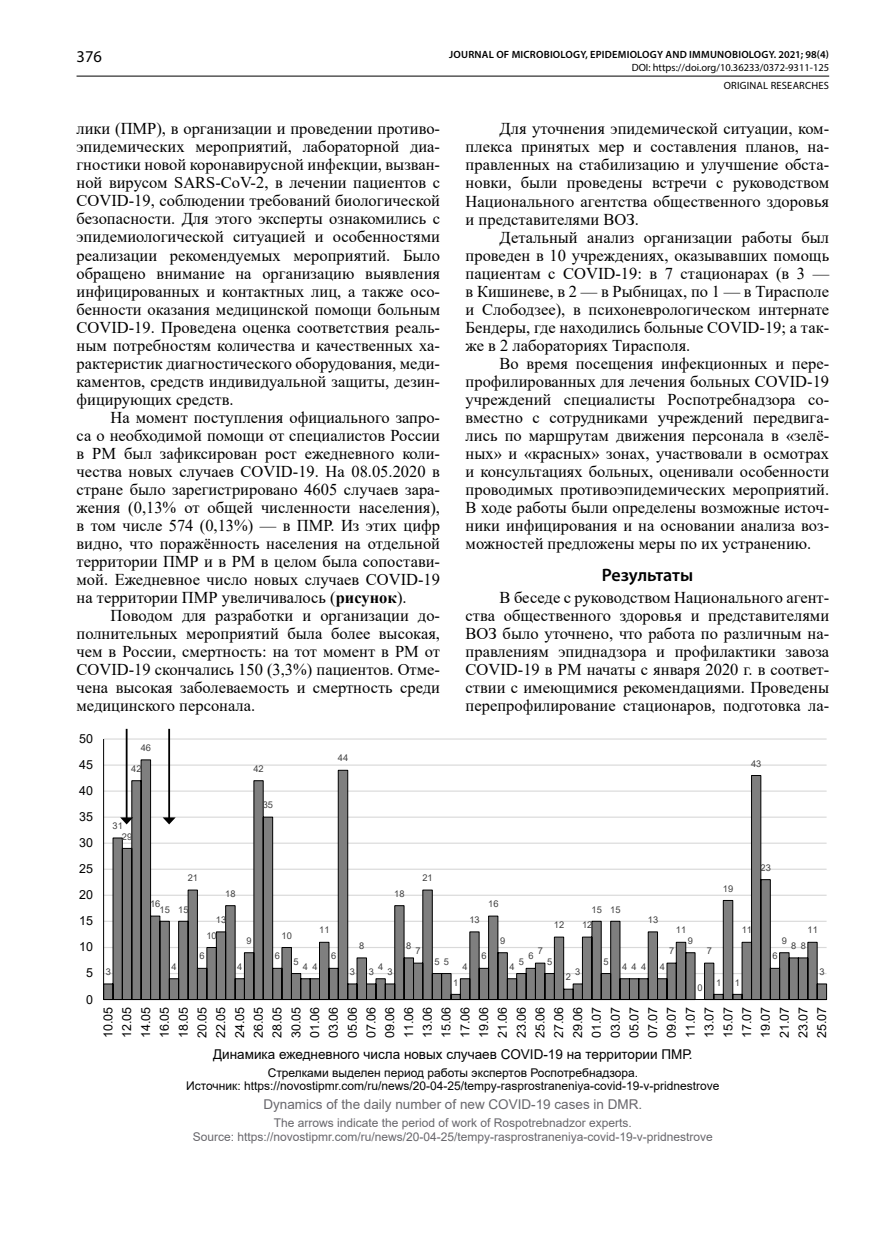
<style>
.page{position:relative;width:893px;height:1234px;background:#fff}
.page>*{position:absolute;margin:0;border:0;box-sizing:border-box;transform-origin:0 0}
.t1{font:600 18px "Myriad Pro";letter-spacing:-.01em;color:#000}
.t2{font:16.5px/18px "Times New Roman";color:#000;text-align:justify}
.t3{font:16.5px "Myriad Pro";color:#000}
.t4{font:13.5px "Arial";color:#000}
.t5{font:13.5px "Arial";color:#68676c}
.t6{font:12.45px/18.8px "Arial";letter-spacing:-.005em;color:#000;text-align:justify}
.t7{font:12px/13.5px "Arial";color:#68676c;text-align:center}
.t8{font:12px/13.5px "Arial";color:#000;text-align:center}
.t9{font:600 10.5px "Myriad Pro";letter-spacing:.02em;color:#000}
.t10{font:10.5px/17.7px "Myriad Pro";color:#000;text-align:right}
.t11{font:9.3px/10.4px "Arial";letter-spacing:.005em;color:#404040}
.s1{font-weight:700}
</style>
<div class="page">
<hr style="left:77px;top:76px;width:752px;height:1px;background:#000">
<hr style="left:104px;top:738px;width:723px;height:1px;background:#d9d9d9">
<svg style="left:104px;top:759px;width:723px;height:239px"></svg>
<hr style="left:103px;top:738px;width:1px;height:261px;background:#000">
<hr style="left:104px;top:998px;width:723px;height:1px;background:#000">
<hr style="left:168px;top:728px;width:2px;height:90px;background:#000">
<svg style="left:163px;top:817px;width:13px;height:7px"></svg>
<hr style="left:126px;top:728px;width:2px;height:90px;background:#000">
<svg style="left:120px;top:817px;width:13px;height:7px"></svg>
<p class="t3" style="left:77px;top:47px;width:27px">376</p>
<p class="t9" style="left:449px;top:48px;width:381px">JOURNAL OF MICROBIOLOGY, EPIDEMIOLOGY AND IMMUNOBIOLOGY. 2021; 98(4)</p>
<p class="t10" style="left:632px;top:59px;width:199px">DOI: https://doi.org/10.36233/0372-9311-125<br>ORIGINAL RESEARCHES</p>
<p class="t2" style="left:77px;top:119px;width:365px">лики (ПМР), в организации и проведении противо&shy;эпидемических мероприятий, лабораторной диа&shy;гностики новой коронавирусной инфекции, вызван&shy;ной вирусом SARS-CoV-2, в лечении пациентов с COVID-19, соблюдении требований биологической безопасности. Для этого эксперты ознакомились с эпидемиологической ситуацией и особенностями реализации рекомендуемых мероприятий. Было обращено внимание на организацию выявления инфицированных и контактных лиц, а также осо&shy;бенности оказания медицинской помощи больным COVID-19. Проведена оценка соответствия реаль&shy;ным потребностям количества и качественных ха&shy;рактеристик диагностического оборудования, меди&shy;каментов, средств индивидуальной защиты, дезин&shy;фицирующих средств.</p>
<p class="t2" style="left:77px;top:407px;width:365px;text-indent:34px">На момент поступления официального запро&shy;са о необходимой помощи от специалистов России в РМ был зафиксирован рост ежедневного коли&shy;чества новых случаев COVID-19. На 08.05.2020 в стране было зарегистрировано 4605 случаев зара&shy;жения (0,13% от общей численности населения), в том числе 574 (0,13%) — в ПМР. Из этих цифр видно, что поражённость населения на отдельной территории ПМР и в РМ в целом была сопостави&shy;мой. Ежедневное число новых случаев COVID-19 на территории ПМР увеличивалось (<span class="s1">рисунок</span>).</p>
<p class="t2" style="left:77px;top:605px;width:365px;text-indent:34px">Поводом для разработки и организации до&shy;полнительных мероприятий была более высокая, чем в России, смертность: на тот момент в РМ от COVID-19 скончались 150 (3,3%) пациентов. Отме&shy;чена высокая заболеваемость и смертность среди медицинского персонала.</p>
<p class="t2" style="left:466px;top:119px;width:365px;text-indent:34px">Для уточнения эпидемической ситуации, ком&shy;плекса принятых мер и составления планов, на&shy;правленных на стабилизацию и улучшение обста&shy;новки, были проведены встречи с руководством Национального агентства общественного здоровья и представителями ВОЗ.</p>
<p class="t2" style="left:466px;top:227px;width:365px;text-indent:34px">Детальный анализ организации работы был проведен в 10 учреждениях, оказывавших помощь пациентам с COVID-19: в 7 стационарах (в 3 — в Кишиневе, в 2 — в Рыбницах, по 1 — в Тирасполе и Слободзее), в психоневрологическом интернате Бендеры, где находились больные COVID-19; а так&shy;же в 2 лабораториях Тирасполя.</p>
<p class="t2" style="left:466px;top:353px;width:365px;text-indent:34px">Во время посещения инфекционных и пере&shy;профилированных для лечения больных COVID-19 учреждений специалисты Роспотребнадзора со&shy;вместно с сотрудниками учреждений передвига&shy;лись по маршрутам движения персонала в «зелё&shy;ных» и «красных» зонах, участвовали в осмотрах и консультациях больных, оценивали особенности проводимых противоэпидемических мероприятий.<br>В ходе работы были определены возможные источ&shy;ники инфицирования и на основании анализа воз&shy;можностей предложены меры по их устранению.</p>
<p class="t1" style="left:602px;top:563px;width:93px">Результаты</p>
<p class="t2" style="left:466px;top:587px;width:365px;text-indent:34px">В беседе с руководством Национального агент&shy;ства общественного здоровья и представителями ВОЗ было уточнено, что работа по различным на&shy;правлениям эпиднадзора и профилактики завоза COVID-19 в РМ начаты с января 2020 г. в соответ&shy;ствии с имеющимися рекомендациями. Проведены перепрофилирование стационаров, подготовка ла-</p>
<p class="t6" style="left:79px;top:729px;width:15px">50</p>
<p class="t6" style="left:79px;top:755px;width:15px">45</p>
<p class="t6" style="left:79px;top:781px;width:15px">40</p>
<p class="t6" style="left:79px;top:807px;width:15px">35</p>
<p class="t6" style="left:79px;top:833px;width:15px">30</p>
<p class="t6" style="left:79px;top:859px;width:15px">25</p>
<p class="t6" style="left:79px;top:885px;width:15px">20</p>
<p class="t6" style="left:79px;top:911px;width:15px">15</p>
<p class="t6" style="left:79px;top:937px;width:15px">10</p>
<p class="t6" style="left:86px;top:963px;width:8px">5</p>
<p class="t6" style="left:86px;top:989px;width:8px">0</p>
<p class="t11" style="left:141px;top:742px;width:12px">46</p>
<p class="t11" style="left:131px;top:763px;width:12px">42</p>
<p class="t11" style="left:122px;top:820px;width:12px;text-indent:-9px">31<br>29</p>
<p class="t11" style="left:150px;top:898px;width:12px">16</p>
<p class="t11" style="left:159px;top:903px;width:12px">15</p>
<p class="t11" style="left:188px;top:872px;width:12px">21</p>
<p class="t11" style="left:178px;top:903px;width:12px">15</p>
<p class="t11" style="left:253px;top:763px;width:12px">42</p>
<p class="t11" style="left:263px;top:799px;width:12px">35</p>
<p class="t11" style="left:225px;top:888px;width:12px">18</p>
<p class="t11" style="left:338px;top:752px;width:12px">44</p>
<p class="t11" style="left:394px;top:888px;width:12px">18</p>
<p class="t11" style="left:422px;top:872px;width:12px">21</p>
<p class="t11" style="left:488px;top:898px;width:12px">16</p>
<p class="t11" style="left:591px;top:903px;width:12px">15</p>
<p class="t11" style="left:610px;top:903px;width:12px">15</p>
<p class="t11" style="left:751px;top:758px;width:12px">43</p>
<p class="t11" style="left:723px;top:883px;width:12px">19</p>
<p class="t11" style="left:760px;top:862px;width:12px">23</p>
<p class="t11" style="left:106px;top:966px;width:7px">3</p>
<p class="t11" style="left:171px;top:961px;width:7px">4</p>
<p class="t11" style="left:216px;top:914px;width:12px">13</p>
<p class="t11" style="left:206px;top:929px;width:12px">10</p>
<p class="t11" style="left:200px;top:950px;width:7px">6</p>
<p class="t11" style="left:247px;top:935px;width:7px">9</p>
<p class="t11" style="left:237px;top:961px;width:7px">4</p>
<p class="t11" style="left:282px;top:929px;width:12px">10</p>
<p class="t11" style="left:319px;top:924px;width:12px">11</p>
<p class="t11" style="left:275px;top:950px;width:7px">6</p>
<p class="t11" style="left:294px;top:955px;width:7px">5</p>
<p class="t11" style="left:303px;top:961px;width:16px">4 4</p>
<p class="t11" style="left:331px;top:950px;width:7px">6</p>
<p class="t11" style="left:469px;top:914px;width:12px">13</p>
<p class="t11" style="left:359px;top:940px;width:7px">8</p>
<p class="t11" style="left:350px;top:966px;width:7px">3</p>
<p class="t11" style="left:378px;top:961px;width:7px">4</p>
<p class="t11" style="left:369px;top:966px;width:7px">3</p>
<p class="t11" style="left:387px;top:966px;width:7px">3</p>
<p class="t11" style="left:406px;top:940px;width:7px">8</p>
<p class="t11" style="left:416px;top:945px;width:7px">7</p>
<p class="t11" style="left:434px;top:955px;width:16px">5 5</p>
<p class="t11" style="left:463px;top:961px;width:7px">4</p>
<p class="t11" style="left:481px;top:950px;width:7px">6</p>
<p class="t11" style="left:453px;top:976px;width:7px">1</p>
<p class="t11" style="left:554px;top:919px;width:12px">12</p>
<p class="t11" style="left:582px;top:919px;width:12px">12</p>
<p class="t11" style="left:648px;top:914px;width:12px">13</p>
<p class="t11" style="left:676px;top:924px;width:12px">11</p>
<p class="t11" style="left:500px;top:935px;width:7px">9</p>
<p class="t11" style="left:688px;top:935px;width:7px">9</p>
<p class="t11" style="left:538px;top:945px;width:7px">7</p>
<p class="t11" style="left:528px;top:950px;width:7px">6</p>
<p class="t11" style="left:519px;top:955px;width:7px">5</p>
<p class="t11" style="left:547px;top:955px;width:7px">5</p>
<p class="t11" style="left:510px;top:961px;width:7px">4</p>
<p class="t11" style="left:575px;top:966px;width:7px">3</p>
<p class="t11" style="left:566px;top:971px;width:7px">2</p>
<p class="t11" style="left:603px;top:955px;width:7px">5</p>
<p class="t11" style="left:622px;top:961px;width:25px">444</p>
<p class="t11" style="left:669px;top:945px;width:7px">7</p>
<p class="t11" style="left:660px;top:961px;width:7px">4</p>
<p class="t11" style="left:707px;top:945px;width:7px">7</p>
<p class="t11" style="left:697px;top:981px;width:7px">0</p>
<p class="t11" style="left:716px;top:976px;width:7px">1</p>
<p class="t11" style="left:742px;top:924px;width:12px">11</p>
<p class="t11" style="left:735px;top:976px;width:7px">1</p>
<p class="t11" style="left:807px;top:924px;width:12px">11</p>
<p class="t11" style="left:782px;top:935px;width:7px">9</p>
<p class="t11" style="left:791px;top:940px;width:16px">8 8</p>
<p class="t11" style="left:772px;top:950px;width:7px">6</p>
<p class="t11" style="left:819px;top:966px;width:7px">3</p>
<p class="t6" style="left:99px;top:1037px;width:33px;rotate:-90deg">10.05<br>12.05<br>14.05<br>16.05<br>18.05<br>20.05<br>22.05<br>24.05<br>26.05<br>28.05<br>30.05<br>01.06<br>03.06<br>05.06<br>07.06<br>09.06<br>11.06<br>13.06<br>15.06<br>17.06<br>19.06<br>21.06<br>23.06<br>25.06<br>27.06<br>29.06<br>01.07<br>03.07<br>05.07<br>07.07<br>09.07<br>11.07<br>13.07<br>15.07<br>17.07<br>19.07<br>21.07<br>23.07<br>25.07</p>
<p class="t4" style="left:213px;top:1044px;width:481px">Динамика ежедневного числа новых случаев COVID-19 на территории ПМР.</p>
<p class="t8" style="left:186px;top:1065px;width:535px">Стрелками выделен период работы экспертов Роспотребнадзора.<br>Источник: https://novostipmr.com/ru/news/20-04-25/tempy-rasprostraneniya-covid-19-v-pridnestrove</p>
<p class="t5" style="left:263px;top:1094px;width:380px">Dynamics of the daily number of new COVID-19 cases in DMR.</p>
<p class="t7" style="left:193px;top:1115px;width:522px">The arrows indicate the period of work of Rospotrebnadzor experts.<br>Source: https://novostipmr.com/ru/news/20-04-25/tempy-rasprostraneniya-covid-19-v-pridnestrove</p>
</div>
